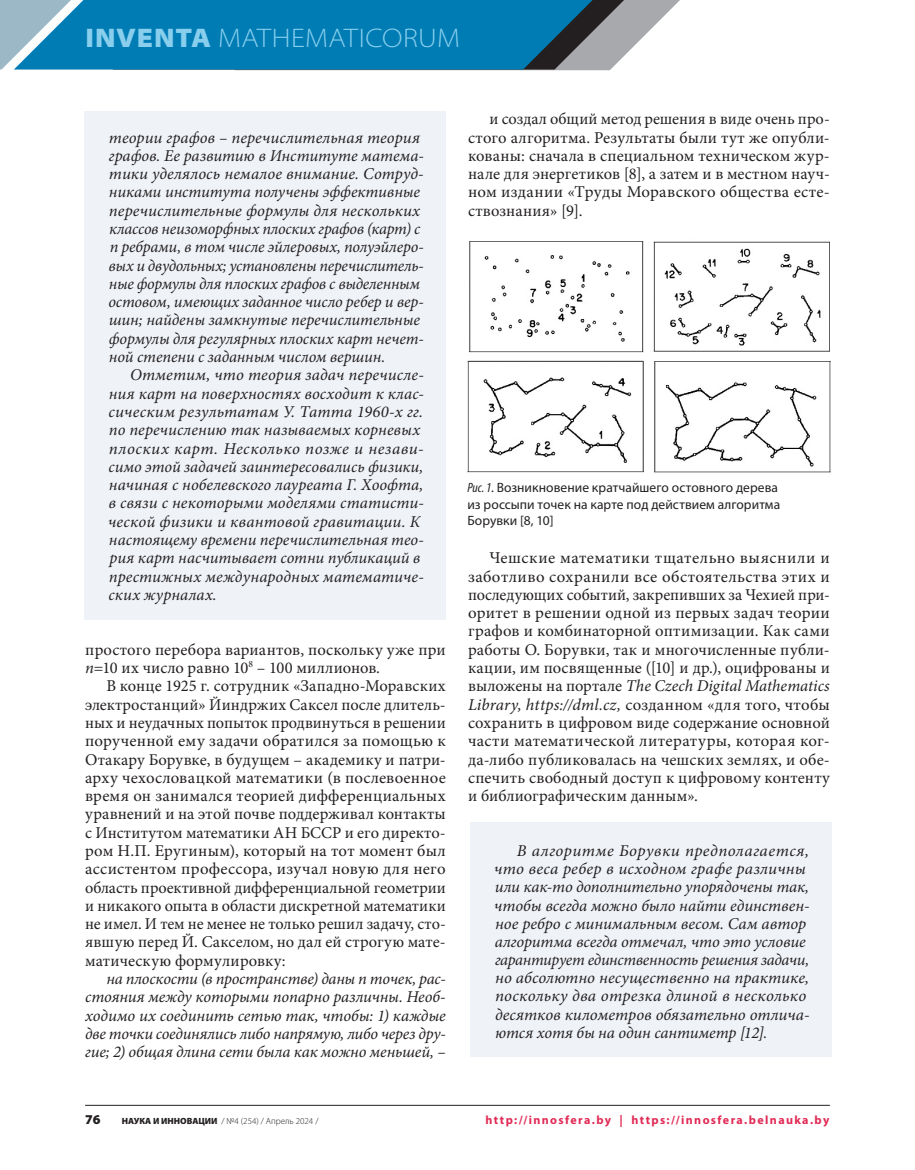
<style>
.page{position:relative;width:915px;height:1170px;background:#fff}
.page>*{position:absolute;margin:0;border:0;box-sizing:border-box;transform-origin:0 0}
.t1{font:300 semi-expanded 27px "Myriad Pro";letter-spacing:.015em;color:#89cfed}
.t2{font:300 semi-expanded 19.5px "Myriad Pro";letter-spacing:.02em;color:#89cfed}
.ОСНОВНОЙ_ТЕКСТ{font:italic 16.5px/18.3px "Minion Pro";color:#231f20}
.ОСНОВНОЙ_ТЕКСТ-2{font:16.5px/18.3px "Minion Pro";letter-spacing:.015em;color:#231f20;text-align:justify}
.Подпись_рис{font:13.5px/16.5px "Myriad Pro";letter-spacing:.005em;color:#231f20}
.t3{font:900 13.5px "Myriad Pro";color:#231f20}
.t4{font:700 12px "Myriad Pro";letter-spacing:.115em;color:#e12b56}
.t5{font:300 9px "Myriad Pro";color:#231f20}
.s1{font-weight:900}
.s2{font-style:italic}
.s3{font-style:italic;font-stretch:condensed}
</style>
<div class="page">
<div style="left:84px;top:112px;width:361px;height:508px;background:#eff3f8"></div>
<img style="left:468px;top:241px;width:176px;height:112px">
<img style="left:653px;top:241px;width:176px;height:111px">
<img style="left:467px;top:360px;width:178px;height:113px">
<img style="left:654px;top:361px;width:177px;height:112px">
<div style="left:470px;top:822px;width:361px;height:235px;background:#eff3f8"></div>
<hr style="left:85px;top:1104px;width:744px;height:1px;background:#231f20">
<svg style="left:0;top:0;width:680px;height:70px;background:#2a87b3"></svg>
<h1 class="t1" style="left:85px;top:23px;width:376px"><span class="s1">INVENTA</span> MATHEMATICORUM</h1>
<p class="t2" style="left:85px;top:26px;width:272px"><span class="s1">INVENTA</span> MATHEMATICORUM</p>
<p class="ОСНОВНОЙ_ТЕКСТ" style="left:108px;top:128px;width:317px">теории графов – перечислительная теория графов. Ее развитию в Институте матема&shy;тики уделялось немалое внимание. Сотруд&shy;никами института получены эффективные перечислительные формулы для нескольких классов неизоморфных плоских графов (карт) с n ребрами, в том числе эйлеровых, полуэйлеро&shy;вых и двудольных; установлены перечислитель&shy;ные формулы для плоских графов с выделенным остовом, имеющих заданное число ребер и вер&shy;шин; найдены замкнутые перечислительные формулы для регулярных плоских карт нечет&shy;ной степени с заданным числом вершин.</p>
<p class="ОСНОВНОЙ_ТЕКСТ" style="left:108px;top:366px;width:317px;text-indent:22px">Отметим, что теория задач перечисле&shy;ния карт на поверхностях восходит к клас&shy;сическим результатам У. Татта 1960-х гг. по перечислению так называемых корневых плоских карт. Несколько позже и незави&shy;симо этой задачей заинтересовались физики, начиная с нобелевского лауреата Г. Хоофта, в связи с некоторыми моделями статисти&shy;ческой физики и квантовой гравитации. К настоящему времени перечислительная тео&shy;рия карт насчитывает сотни публикаций в престижных международных математиче&shy;ских журналах.</p>
<p class="ОСНОВНОЙ_ТЕКСТ-2" style="left:85px;top:640px;width:362px">простого перебора вариантов, поскольку уже при <span class="s2">n</span>=10 их число равно 10<sup>8</sup> – 100 миллионов.</p>
<p class="ОСНОВНОЙ_ТЕКСТ-2" style="left:85px;top:677px;width:362px;text-indent:21px">В конце 1925 г. сотрудник «Западно-Моравских электростанций» Йиндржих Саксел после длитель&shy;ных и неудачных попыток продвинуться в решении порученной ему задачи обратился за помощью к Отакару Борувке, в будущем – академику и патри&shy;арху чехословацкой математики (в послевоенное время он занимался теорией дифференциальных уравнений и на этой почве поддерживал контакты с Институтом математики АН БССР и его директо&shy;ром Н.П. Еругиным), который на тот момент был ассистентом профессора, изучал новую для него область проективной дифференциальной геометрии и никакого опыта в области дискретной математики не имел. И тем не менее не только решил задачу, сто&shy;явшую перед Й. Сакселом, но дал ей строгую мате&shy;матическую формулировку:</p>
<p class="ОСНОВНОЙ_ТЕКСТ" style="left:85px;top:969px;width:362px;text-align:justify;text-indent:21px">на плоскости (в пространстве) даны n точек, рас&shy;стояния между которыми попарно различны. Необ&shy;ходимо их соединить сетью так, чтобы: 1) каждые две точки соединялись либо напрямую, либо через дру&shy;гие; 2) общая длина сети была как можно меньшей, –</p>
<p class="ОСНОВНОЙ_ТЕКСТ-2" style="left:468px;top:110px;width:363px;text-indent:21px">и создал общий метод решения в виде очень про&shy;стого алгоритма. Результаты были тут же опубли&shy;кованы: сначала в специальном техническом жур&shy;нале для энергетиков [8], а затем и в местном науч&shy;ном издании «Труды Моравского общества есте&shy;ствознания» [9].</p>
<p class="Подпись_рис" style="left:467px;top:479px;width:314px"><span class="s3">Рис. 1</span>. Возникновение кратчайшего остовного дерева из россыпи точек на карте под действием алгоритма<br>Борувки [8, 10]</p>
<p class="ОСНОВНОЙ_ТЕКСТ-2" style="left:468px;top:549px;width:363px;text-indent:21px">Чешские математики тщательно выяснили и заботливо сохранили все обстоятельства этих и последующих событий, закрепивших за Чехией при&shy;оритет в решении одной из первых задач теории графов и комбинаторной оптимизации. Как сами работы О. Борувки, так и многочисленные публи&shy;кации, им посвященные ([10] и др.), оцифрованы и выложены на портале <span class="s2">The Czech Digital Mathematics Library, https://dml.cz,</span> созданном «для того, чтобы сохранить в цифровом виде содержание основной части математической литературы, которая ког&shy;да-либо публиковалась на чешских землях, и обе&shy;спечить свободный доступ к цифровому контенту и библиографическим данным».</p>
<p class="ОСНОВНОЙ_ТЕКСТ" style="left:494px;top:841px;width:317px;text-indent:22px">В алгоритме Борувки предполагается, что веса ребер в исходном графе различны или как-то дополнительно упорядочены так, чтобы всегда можно было найти единствен&shy;ное ребро с минимальным весом. Сам автор алгоритма всегда отмечал, что это условие гарантирует единственность решения задачи, но абсолютно несущественно на практике, поскольку два отрезка длиной в несколько десятков километров обязательно отлича&shy;ются хотя бы на один сантиметр [12].</p>
<p class="t3" style="left:85px;top:1112px;width:17px">76</p>
<p class="t5" style="left:122px;top:1116px;width:198px"><span class="s1">НАУКА И ИННОВАЦИИ</span> / №4 (254) / Апрель 2024 /</p>
<p class="t4" style="left:485px;top:1112px;width:345px">http://innosfera.by | https://innosfera.belnauka.by</p>
</div>
